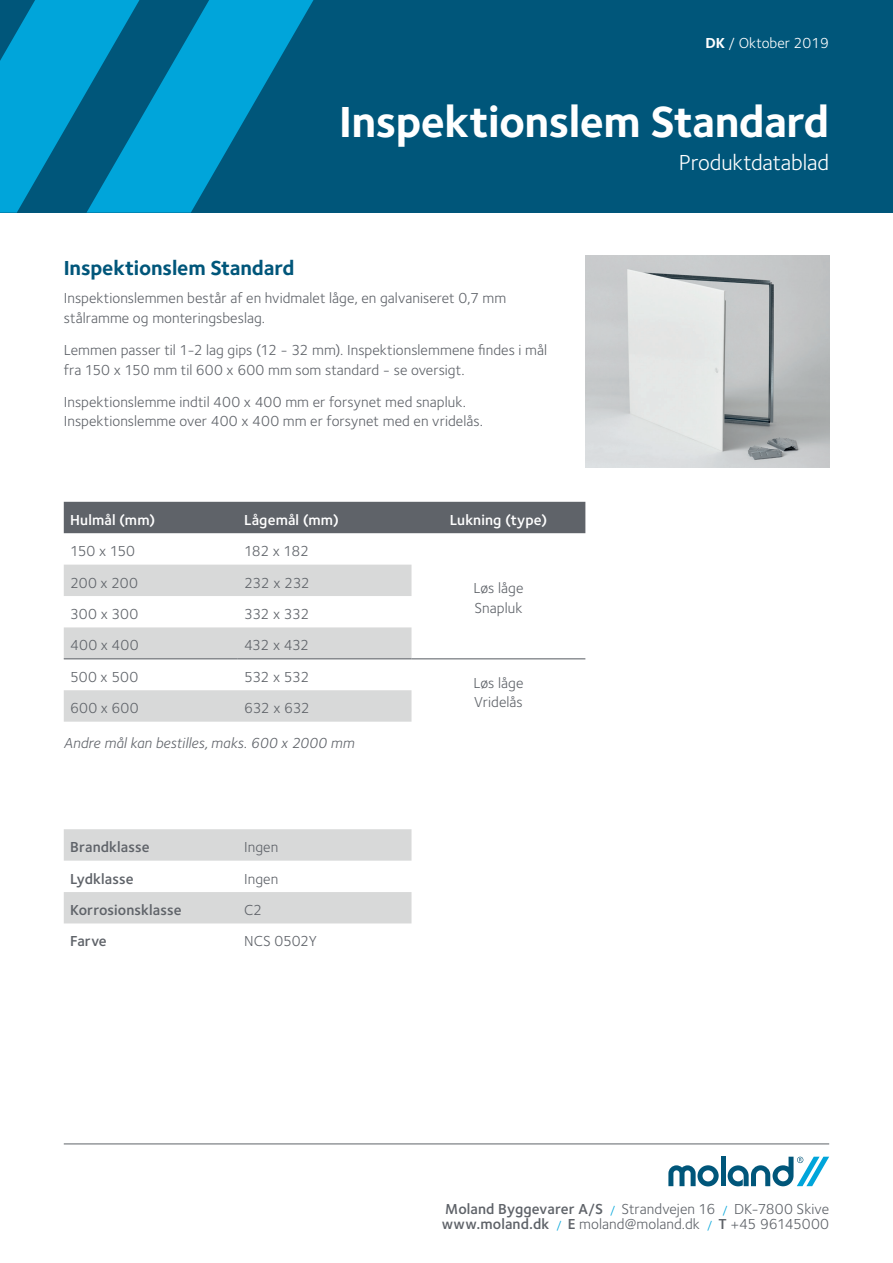
<style>
.page{position:relative;width:893px;height:1263px;background:#fff}
.page>*{position:absolute;margin:0;border:0;box-sizing:border-box;transform-origin:0 0}
.t1{font:700 45px "Foundry Sterling";letter-spacing:-.01em;color:#fff}
.t2{font:22.5px "Foundry Sterling";letter-spacing:-.005em;color:#fff}
.t3{font:700 21px "Foundry Sterling";letter-spacing:-.01em;color:#00567a}
.t4{font:15px/19.5px "Foundry Sterling";letter-spacing:.005em;color:#5f6369}
.t5{font:600 15px "Foundry Sterling";letter-spacing:.005em;color:#5f6369}
.t6{font:italic 15px "Foundry Sterling";letter-spacing:.005em;color:#5f6369}
.t7{font:600 15px "Foundry Sterling";letter-spacing:.01em;color:#fff}
.t8{font:15px "Foundry Sterling";color:#fff}
.s1{font-weight:700}
.s2{font-weight:600}
.s3{font-size:12px;color:#00a5da}
</style>
<div class="page">
<div style="left:0;top:0;width:893px;height:213px;background:#00567a"></div>
<svg style="left:139px;top:0;width:174px;height:213px;fill:#00a5da"></svg>
<svg style="left:0;top:0;width:139px;height:213px"></svg>
<div style="left:64px;top:502px;width:521px;height:31px;background:#5f6369"></div>
<svg style="left:64px;top:565px;width:347px;height:157px;fill:#d8d9d9"></svg>
<hr style="left:64px;top:658px;width:174px;height:1px;background:#5f6369">
<hr style="left:238px;top:658px;width:173px;height:1px;background:#5f6369">
<hr style="left:411px;top:658px;width:174px;height:1px;background:#5f6369">
<svg style="left:64px;top:829px;width:347px;height:94px"></svg>
<img style="left:585px;top:255px;width:244px;height:213px">
<hr style="left:64px;top:1144px;width:765px;height:1px;background:#5f6369">
<div style="left:720px;top:1157px;width:5px;height:29px;background:#00567a"></div>
<svg style="left:668px;top:1165px;width:51px;height:21px"></svg>
<svg style="left:728px;top:1157px;width:101px;height:29px"></svg>
<p class="t8" style="left:705px;top:35px;width:125px"><span class="s1">DK</span> / Oktober 2019</p>
<h1 class="t1" style="left:339px;top:95px;width:492px">Inspektionslem Standard</h1>
<h3 class="t3" style="left:64px;top:256px;width:232px">Inspektionslem Standard</h3>
<p class="t4" style="left:64px;top:289px;width:444px">Inspektionslemmen består af en hvidmalet låge, en galvaniseret 0,7 mm stålramme og monteringsbeslag.</p>
<p class="t4" style="left:64px;top:340px;width:485px">Lemmen passer til 1-2 lag gips (12 - 32 mm). Inspektionslemmene findes i mål fra 150 x 150 mm til 600 x 600 mm som standard - se oversigt.</p>
<p class="t4" style="left:64px;top:392px;width:421px">Inspektionslemme indtil 400 x 400 mm er forsynet med snapluk.<br>Inspektionslemme over 400 x 400 mm er forsynet med en vridelås.</p>
<p class="t7" style="left:70px;top:511px;width:87px">Hulmål (mm)</p>
<p class="t7" style="left:244px;top:511px;width:96px">Lågemål (mm)</p>
<p class="t7" style="left:450px;top:511px;width:99px">Lukning (type)</p>
<p class="t4" style="left:70px;top:541px;width:66px">150 x 150</p>
<p class="t4" style="left:244px;top:541px;width:66px">182 x 182</p>
<p class="t4" style="left:473px;top:579px;width:52px">Løs låge<br>Snapluk</p>
<p class="t4" style="left:70px;top:573px;width:69px">200 x 200</p>
<p class="t4" style="left:244px;top:573px;width:67px">232 x 232</p>
<p class="t4" style="left:70px;top:604px;width:70px">300 x 300</p>
<p class="t4" style="left:244px;top:604px;width:67px">332 x 332</p>
<p class="t4" style="left:70px;top:636px;width:70px">400 x 400</p>
<p class="t4" style="left:244px;top:636px;width:67px">432 x 432</p>
<p class="t4" style="left:70px;top:667px;width:70px">500 x 500</p>
<p class="t4" style="left:244px;top:667px;width:67px">532 x 532</p>
<p class="t4" style="left:473px;top:673px;width:52px">Løs låge<br>Vridelås</p>
<p class="t4" style="left:70px;top:698px;width:70px">600 x 600</p>
<p class="t4" style="left:244px;top:698px;width:67px">632 x 632</p>
<p class="t6" style="left:64px;top:734px;width:292px">Andre mål kan bestilles, maks. 600 x 2000 mm</p>
<p class="t5" style="left:70px;top:838px;width:81px">Brandklasse</p>
<p class="t4" style="left:244px;top:837px;width:36px">Ingen</p>
<p class="t5" style="left:70px;top:870px;width:65px">Lydklasse</p>
<p class="t4" style="left:244px;top:869px;width:36px">Ingen</p>
<p class="t5" style="left:70px;top:901px;width:113px">Korrosionsklasse</p>
<p class="t4" style="left:244px;top:900px;width:20px">C2</p>
<p class="t5" style="left:70px;top:932px;width:38px">Farve</p>
<p class="t4" style="left:244px;top:932px;width:74px">NCS 0502Y</p>
<h2 class="t2" style="left:679px;top:150px;width:152px">Produktdatablad</h2>
<p class="t4" style="left:442px;top:1201px;width:389px;line-height:15px"><span class="s2">Moland Byggevarer A/S</span> <span class="s3">/</span> Strandvejen 16 <span class="s3">/</span> DK-7800 Skive <span class="s2">www.moland.dk</span> <span class="s3">/</span> <span class="s2">E</span> moland@moland.dk <span class="s3">/</span> <span class="s2">T</span> +45 96145000</p>
</div>
